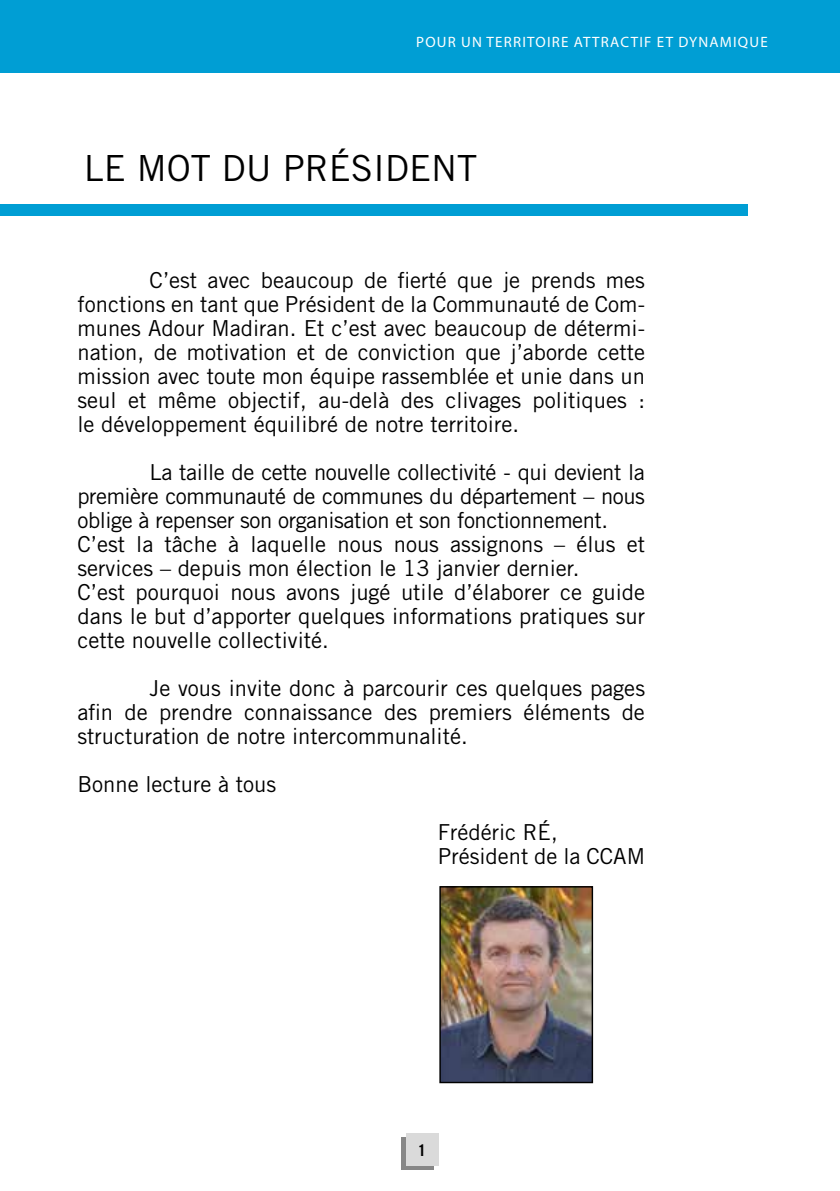
<style>
.page{position:relative;width:840px;height:1191px;background:#fff}
.page>*{position:absolute;margin:0;border:0;box-sizing:border-box;transform-origin:0 0}
.t1{font:36px "Trade Gothic";color:#000}
.t2{font:22px/24px "Trade Gothic";color:#000;text-align:justify}
.t3{font:700 16px "Trade Gothic";color:#000}
.t4{font:15px "Myriad Pro";letter-spacing:.08em;color:#fff}
</style>
<div class="page">
<div style="left:0;top:0;width:839px;height:72px;background:#009ed4"></div>
<div style="left:0;top:204px;width:746px;height:11px;background:#009ed4"></div>
<img style="left:441px;top:888px;width:149px;height:193px">
<div style="left:439px;top:886px;width:153px;height:197px;border:1px solid #000"></div>
<div style="left:401px;top:1137px;width:33px;height:33px;background:#878787"></div>
<div style="left:405px;top:1133px;width:33px;height:33px;background:#dadada"></div>
<p class="t4" style="left:416px;top:33px;width:353px">POUR UN TERRITOIRE ATTRACTIF ET DYNAMIQUE</p>
<h1 class="t1" style="left:84px;top:147px;width:394px">LE MOT DU PRÉSIDENT</h1>
<p class="t2" style="left:77px;top:268px;width:568px;text-indent:72px">C’est avec beaucoup de fierté que je prends mes fonctions en tant que Président de la Communauté de Com&shy;munes Adour Madiran. Et c’est avec beaucoup de détermi&shy;nation, de motivation et de conviction que j’aborde cette mission avec toute mon équipe rassemblée et unie dans un seul et même objectif, au-delà des clivages politiques : le développement équilibré de notre territoire.</p>
<p class="t2" style="left:77px;top:460px;width:568px;text-align:left;text-indent:72px">La taille de cette nouvelle collectivité - qui devient la première communauté de communes du département – nous oblige à repenser son organisation et son fonctionnement.<br>C’est la tâche à laquelle nous nous assignons – élus et services – depuis mon élection le 13 janvier dernier.<br>C’est pourquoi nous avons jugé utile d’élaborer ce guide dans le but d’apporter quelques informations pratiques sur cette nouvelle collectivité.</p>
<p class="t2" style="left:77px;top:676px;width:569px;text-indent:72px">Je vous invite donc à parcourir ces quelques pages afin de prendre connaissance des premiers éléments de structuration de notre intercommunalité.</p>
<p class="t2" style="left:77px;top:772px;width:200px">Bonne lecture à tous</p>
<p class="t2" style="left:437px;top:820px;width:208px">Frédéric RÉ,<br>Président de la CCAM</p>
<p class="t3" style="left:417px;top:1140px;width:10px">1</p>
</div>
